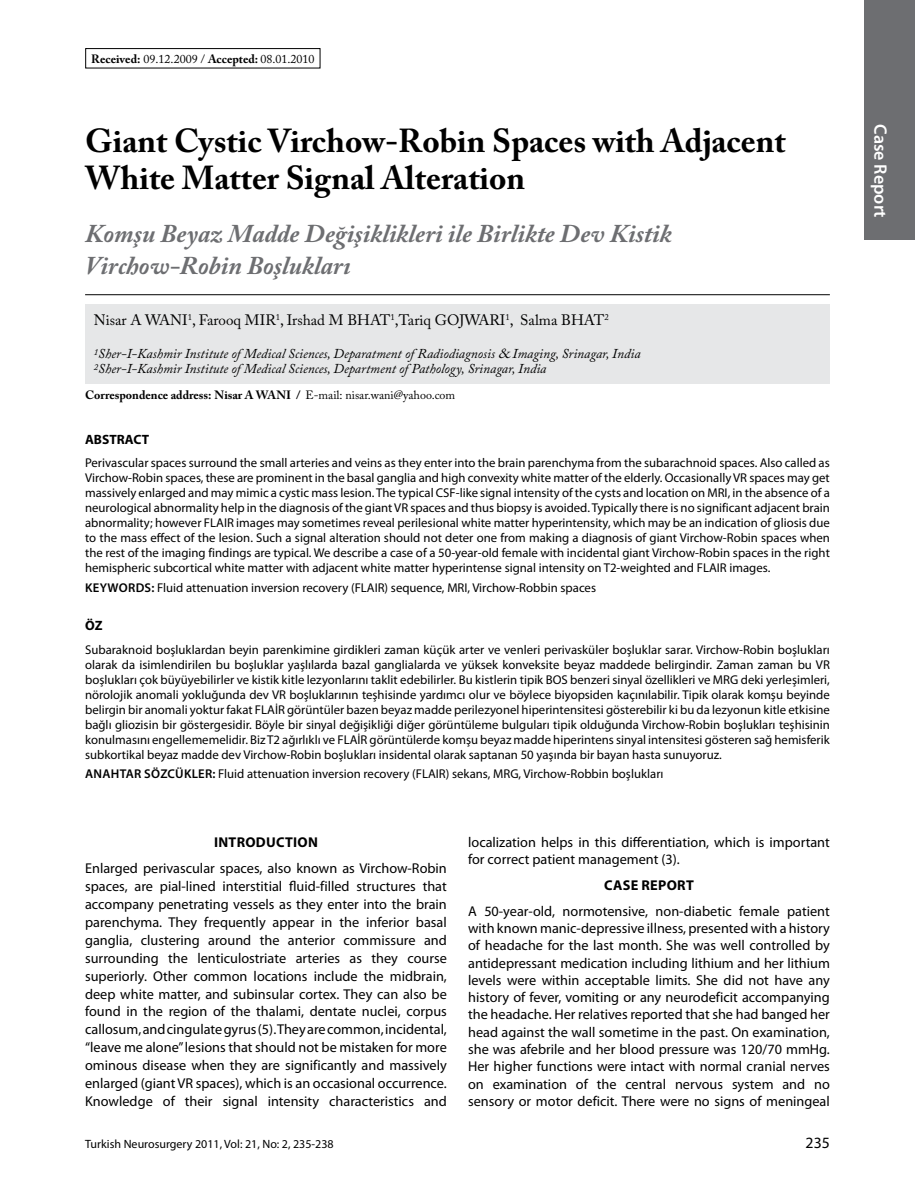
<style>
.page{position:relative;width:915px;height:1191px;background:#fff}
.page>*{position:absolute;margin:0;border:0;box-sizing:border-box;transform-origin:0 0}
.t1{font:700 33px/37.5px "Adobe Caslon Pro";color:#000}
.t2{font:italic 700 25.5px/31.5px "Adobe Caslon Pro";color:#6d6e71}
.t3{font:600 18px "Myriad Pro";color:#fff}
.t4{font:15.75px "Myriad Pro";color:#000}
.t5{font:15px "Adobe Caslon Pro";color:#000}
.t6{font:14.25px/17.9px "Myriad Pro";color:#000;text-align:justify}
.t7{font:700 14.25px "Myriad Pro";letter-spacing:.02em;color:#000}
.t8{font:italic 13.5px/15px "Adobe Caslon Pro";color:#000}
.t9{font:700 13.5px "Myriad Pro";color:#000}
.t10{font:12.75px/15px "Myriad Pro";color:#000;text-align:justify}
.t11{font:700 12px "Adobe Caslon Pro";color:#000}
.t12{font:12px "Myriad Pro";color:#000}
.t13{font:12px "Adobe Caslon Pro";color:#000}
.s1{font-weight:700}
.s2{font-style:inherit}
.s3{font-weight:400}
.s4{font-weight:600}
</style>
<div class="page">
<div style="left:863px;top:0;width:51px;height:240px;background:#6d6e71"></div>
<div style="left:85px;top:48px;width:235px;height:20px;border:1px solid #000"></div>
<hr style="left:85px;top:294px;width:744px;height:1px;background:#000">
<div style="left:85px;top:304px;width:744px;height:80px;background:#e6e7e8"></div>
<p class="t13" style="left:91px;top:52px;width:225px"><span class="s1">Received:</span> 09.12.2009 / <span class="s1">Accepted:</span> 08.01.2010</p>
<h1 class="t1" style="left:85px;top:122px;width:701px">Giant Cystic Virchow-Robin Spaces with Adjacent<br>White Matter Signal Alteration</h1>
<h2 class="t2" style="left:85px;top:218px;width:588px">Komşu Beyaz Madde Değişiklikleri ile Birlikte Dev Kistik<br>Virchow-Robin Boşlukları</h2>
<p class="t5" style="left:94px;top:311px;width:516px">Nisar A WANI<sup>1</sup>, Farooq MIR<sup>1</sup>, Irshad M BHAT<sup>1</sup>,Tariq GOJWARI<sup>1</sup>, Salma BHAT<sup>2</sup></p>
<p class="t8" style="left:94px;top:345px;width:548px"><sup>1</sup>Sher-I-Kashmir Institute of Medical Sciences, Deparatment of Radiodiagnosis <span class="s2">&amp;</span> Imaging, Srinagar, India<br><sup>2</sup>Sher-I-Kashmir Institute of Medical Sciences, Department of Pathology, Srinagar, India</p>
<p class="t11" style="left:85px;top:388px;width:371px">Correspondence address: Nisar A WanI / <span class="s3">E-mail: nisar.wani@yahoo.com</span></p>
<p class="t9" style="left:85px;top:430px;width:65px">ABSTRACT</p>
<p class="t10" style="left:85px;top:455px;width:746px">Perivascular spaces surround the small arteries and veins as they enter into the brain parenchyma from the subarachnoid spaces. Also called as Virchow-Robin spaces, these are prominent in the basal ganglia and high convexity white matter of the elderly. Occasionally VR spaces may get massively enlarged and may mimic a cystic mass lesion. The typical CSF-like signal intensity of the cysts and location on MRI, in the absence of a neurological abnormality help in the diagnosis of the giant VR spaces and thus biopsy is avoided. Typically there is no significant adjacent brain abnormality; however FLAIR images may sometimes reveal perilesional white matter hyperintensity, which may be an indication of gliosis due to the mass effect of the lesion. Such a signal alteration should not deter one from making a diagnosis of giant Virchow-Robin spaces when the rest of the imaging findings are typical. We describe a case of a 50-year-old female with incidental giant Virchow-Robin spaces in the right hemispheric subcortical white matter with adjacent white matter hyperintense signal intensity on T2-weighted and FLAIR images.</p>
<p class="t10" style="left:85px;top:579px;width:512px"><span class="s4">KEYWORDS:</span> Fluid attenuation inversion recovery (FLAIR) sequence, MRI, Virchow-Robbin spaces</p>
<p class="t9" style="left:85px;top:616px;width:19px">ÖZ</p>
<p class="t10" style="left:85px;top:641px;width:746px">Subaraknoid boşluklardan beyin parenkimine girdikleri zaman küçük arter ve venleri perivasküler boşluklar sarar. Virchow-Robin boşlukları olarak da isimlendirilen bu boşluklar yaşlılarda bazal ganglialarda ve yüksek konveksite beyaz maddede belirgindir. Zaman zaman bu VR boşlukları çok büyüyebilirler ve kistik kitle lezyonlarını taklit edebilirler. Bu kistlerin tipik BOS benzeri sinyal özellikleri ve MRG deki yerleşimleri, nörolojik anomali yokluğunda dev VR boşluklarının teşhisinde yardımcı olur ve böylece biyopsiden kaçınılabilir. Tipik olarak komşu beyinde belirgin bir anomali yoktur fakat FLAİR görüntüler bazen beyaz madde perilezyonel hiperintensitesi gösterebilir ki bu da lezyonun kitle etkisine bağlı gliozisin bir göstergesidir. Böyle bir sinyal değişikliği diğer görüntüleme bulguları tipik olduğunda Virchow-Robin boşlukları teşhisinin konulmasını engellememelidir. Biz T2 ağırlıklı ve FLAİR görüntülerde komşu beyaz madde hiperintens sinyal intensitesi gösteren sağ hemisferik subkortikal beyaz madde dev Virchow-Robin boşlukları insidental olarak saptanan 50 yaşında bir bayan hasta sunuyoruz.</p>
<p class="t10" style="left:85px;top:766px;width:579px"><span class="s4">ANAHTAR SÖZCÜKLER:</span> Fluid attenuation inversion recovery (FLAIR) sekans, MRG, Virchow-Robbin boşlukları</p>
<p class="t7" style="left:214px;top:833px;width:105px">INTRODUCTION</p>
<p class="t6" style="left:85px;top:859px;width:363px">Enlarged perivascular spaces, also known as Virchow-Robin spaces, are pial-lined interstitial fluid-filled structures that accompany penetrating vessels as they enter into the brain parenchyma. They frequently appear in the inferior basal ganglia, clustering around the anterior commissure and surrounding the lenticulostriate arteries as they course superiorly. Other common locations include the midbrain, deep white matter, and subinsular cortex. They can also be found in the region of the thalami, dentate nuclei, corpus callosum, and cingulate gyrus (5). They are common, incidental, “leave me alone” lesions that should not be mistaken for more ominous disease when they are significantly and massively enlarged (giant VR spaces), which is an occasional occurrence.<br>Knowledge of their signal intensity characteristics and</p>
<p class="t6" style="left:468px;top:833px;width:363px;line-height:17.2px">localization helps in this differentiation, which is important for correct patient management (3).</p>
<p class="t7" style="left:604px;top:876px;width:19px">CASE</p>
<p class="t7" style="left:641px;top:876px;width:45px">REPORT</p>
<p class="t6" style="left:468px;top:902px;width:363px;line-height:17.2px">A 50-year-old, normotensive, non-diabetic female patient with known manic-depressive illness, presented with a history of headache for the last month. She was well controlled by antidepressant medication including lithium and her lithium levels were within acceptable limits. She did not have any history of fever, vomiting or any neurodeficit accompanying the headache. Her relatives reported that she had banged her head against the wall sometime in the past. On examination, she was afebrile and her blood pressure was 120/70 mmHg.<br>Her higher functions were intact with normal cranial nerves on examination of the central nervous system and no sensory or motor deficit. There were no signs of meningeal</p>
<p class="t12" style="left:85px;top:1137px;width:250px">Turkish Neurosurgery 2011, Vol: 21, No: 2, 235-238</p>
<p class="t4" style="left:805px;top:1133px;width:26px">235</p>
<h3 class="t3" style="left:891px;top:124px;width:95px;rotate:90deg">CASE REPORT</h3>
</div>
